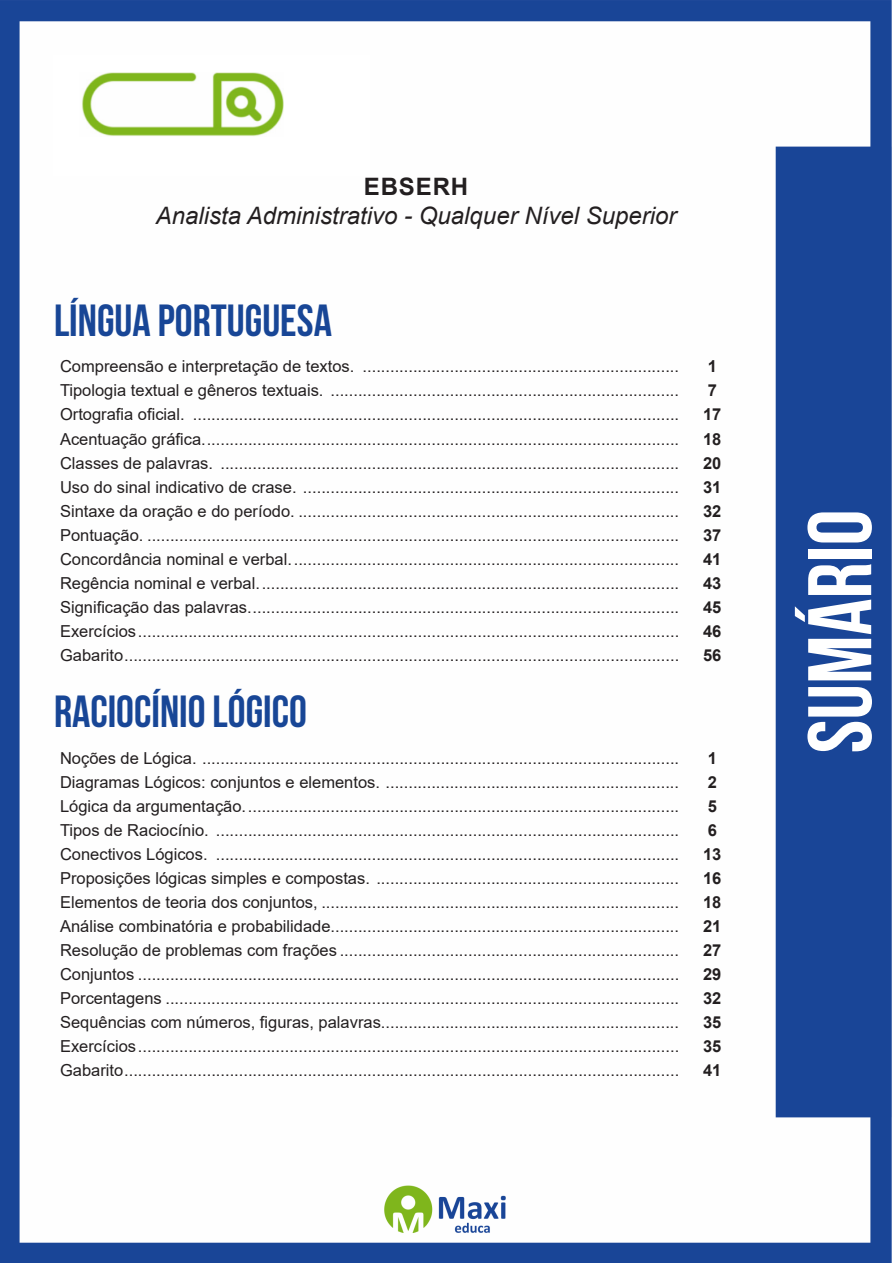
<style>
.page{position:relative;width:893px;height:1263px;background:#fff}
.page>*{position:absolute;margin:0;border:0;box-sizing:border-box;transform-origin:0 0}
.t1{font:700 90px "Bebas Neue";color:#fff}
.t2{font:700 45px "Bebas Neue";color:#184696}
.t3{font:italic 24px "Arial";color:#231f20}
.t4{font:700 24px "Arial";letter-spacing:.035em;color:#231f20}
.ALTERNATIVAS{font:16.5px "Arial";color:#231f20}
.INDICE{font:700 16.5px "Arial";color:#231f20}
</style>
<div class="page">
<img style="left:0;top:0;width:892px;height:1263px">
<div style="left:53px;top:55px;width:317px;height:121px;background:#fff"></div>
<img style="left:82px;top:72px;width:201px;height:64px">
<p class="t4" style="left:364px;top:170px;width:106px">EBSERH</p>
<p class="t3" style="left:156px;top:200px;width:522px">Analista Administrativo - Qualquer Nível Superior</p>
<p class="t2" style="left:54px;top:295px;width:279px">LÍNGUA PORTUGUESA</p>
<p class="ALTERNATIVAS" style="left:60px;top:355px;width:621px">Compreensão e interpretação de textos. .....................................................................</p>
<p class="INDICE" style="left:708px;top:355px;width:11px">1</p>
<p class="ALTERNATIVAS" style="left:60px;top:379px;width:621px">Tipologia textual e gêneros textuais. ............................................................................</p>
<p class="INDICE" style="left:708px;top:379px;width:11px">7</p>
<p class="ALTERNATIVAS" style="left:60px;top:403px;width:621px">Ortografia oficial. ..........................................................................................................</p>
<p class="INDICE" style="left:703px;top:403px;width:20px">17</p>
<p class="ALTERNATIVAS" style="left:60px;top:427px;width:621px">Acentuação gráfica........................................................................................................</p>
<p class="INDICE" style="left:703px;top:427px;width:20px">18</p>
<p class="ALTERNATIVAS" style="left:60px;top:451px;width:621px">Classes de palavras. ....................................................................................................</p>
<p class="INDICE" style="left:703px;top:451px;width:20px">20</p>
<p class="ALTERNATIVAS" style="left:60px;top:475px;width:621px">Uso do sinal indicativo de crase. ..................................................................................</p>
<p class="INDICE" style="left:703px;top:475px;width:20px">31</p>
<p class="ALTERNATIVAS" style="left:60px;top:499px;width:621px">Sintaxe da oração e do período. ...................................................................................</p>
<p class="INDICE" style="left:703px;top:499px;width:20px">32</p>
<p class="ALTERNATIVAS" style="left:60px;top:523px;width:621px">Pontuação. ....................................................................................................................</p>
<p class="INDICE" style="left:703px;top:523px;width:20px">37</p>
<p class="ALTERNATIVAS" style="left:60px;top:547px;width:621px">Concordância nominal e verbal.....................................................................................</p>
<p class="INDICE" style="left:703px;top:547px;width:20px">41</p>
<p class="ALTERNATIVAS" style="left:60px;top:571px;width:621px">Regência nominal e verbal............................................................................................</p>
<p class="INDICE" style="left:703px;top:571px;width:20px">43</p>
<p class="ALTERNATIVAS" style="left:60px;top:595px;width:621px">Significação das palavras..............................................................................................</p>
<p class="INDICE" style="left:703px;top:595px;width:20px">45</p>
<p class="ALTERNATIVAS" style="left:60px;top:619px;width:621px">Exercícios......................................................................................................................</p>
<p class="INDICE" style="left:703px;top:619px;width:20px">46</p>
<p class="ALTERNATIVAS" style="left:60px;top:643px;width:621px">Gabarito.........................................................................................................................</p>
<p class="INDICE" style="left:703px;top:643px;width:20px">56</p>
<p class="t2" style="left:54px;top:687px;width:254px">RACIOCÍNIO LÓGICO</p>
<p class="ALTERNATIVAS" style="left:60px;top:747px;width:621px">Noções de Lógica. ........................................................................................................</p>
<p class="INDICE" style="left:708px;top:747px;width:11px">1</p>
<p class="ALTERNATIVAS" style="left:60px;top:771px;width:621px">Diagramas Lógicos: conjuntos e elementos. ................................................................</p>
<p class="INDICE" style="left:708px;top:771px;width:11px">2</p>
<p class="ALTERNATIVAS" style="left:60px;top:795px;width:621px">Lógica da argumentação...............................................................................................</p>
<p class="INDICE" style="left:708px;top:795px;width:11px">5</p>
<p class="ALTERNATIVAS" style="left:60px;top:819px;width:621px">Tipos de Raciocínio. .....................................................................................................</p>
<p class="INDICE" style="left:708px;top:819px;width:11px">6</p>
<p class="ALTERNATIVAS" style="left:60px;top:843px;width:621px">Conectivos Lógicos. .....................................................................................................</p>
<p class="INDICE" style="left:703px;top:843px;width:20px">13</p>
<p class="ALTERNATIVAS" style="left:60px;top:867px;width:621px">Proposições lógicas simples e compostas. ..................................................................</p>
<p class="INDICE" style="left:703px;top:867px;width:20px">16</p>
<p class="ALTERNATIVAS" style="left:60px;top:891px;width:621px">Elementos de teoria dos conjuntos, ..............................................................................</p>
<p class="INDICE" style="left:703px;top:891px;width:20px">18</p>
<p class="ALTERNATIVAS" style="left:60px;top:915px;width:621px">Análise combinatória e probabilidade............................................................................</p>
<p class="INDICE" style="left:703px;top:915px;width:20px">21</p>
<p class="ALTERNATIVAS" style="left:60px;top:939px;width:621px">Resolução de problemas com frações ..........................................................................</p>
<p class="INDICE" style="left:703px;top:939px;width:20px">27</p>
<p class="ALTERNATIVAS" style="left:60px;top:963px;width:621px">Conjuntos ......................................................................................................................</p>
<p class="INDICE" style="left:703px;top:963px;width:20px">29</p>
<p class="ALTERNATIVAS" style="left:60px;top:987px;width:621px">Porcentagens ................................................................................................................</p>
<p class="INDICE" style="left:703px;top:987px;width:20px">32</p>
<p class="ALTERNATIVAS" style="left:60px;top:1011px;width:621px">Sequências com números, figuras, palavras.................................................................</p>
<p class="INDICE" style="left:703px;top:1011px;width:20px">35</p>
<p class="ALTERNATIVAS" style="left:60px;top:1035px;width:621px">Exercícios......................................................................................................................</p>
<p class="INDICE" style="left:703px;top:1035px;width:20px">35</p>
<p class="ALTERNATIVAS" style="left:60px;top:1059px;width:621px">Gabarito.........................................................................................................................</p>
<p class="INDICE" style="left:703px;top:1059px;width:20px">41</p>
<h1 class="t1" style="left:791px;top:753px;width:245px;rotate:-90deg">SUMÁRIO</h1>
</div>
